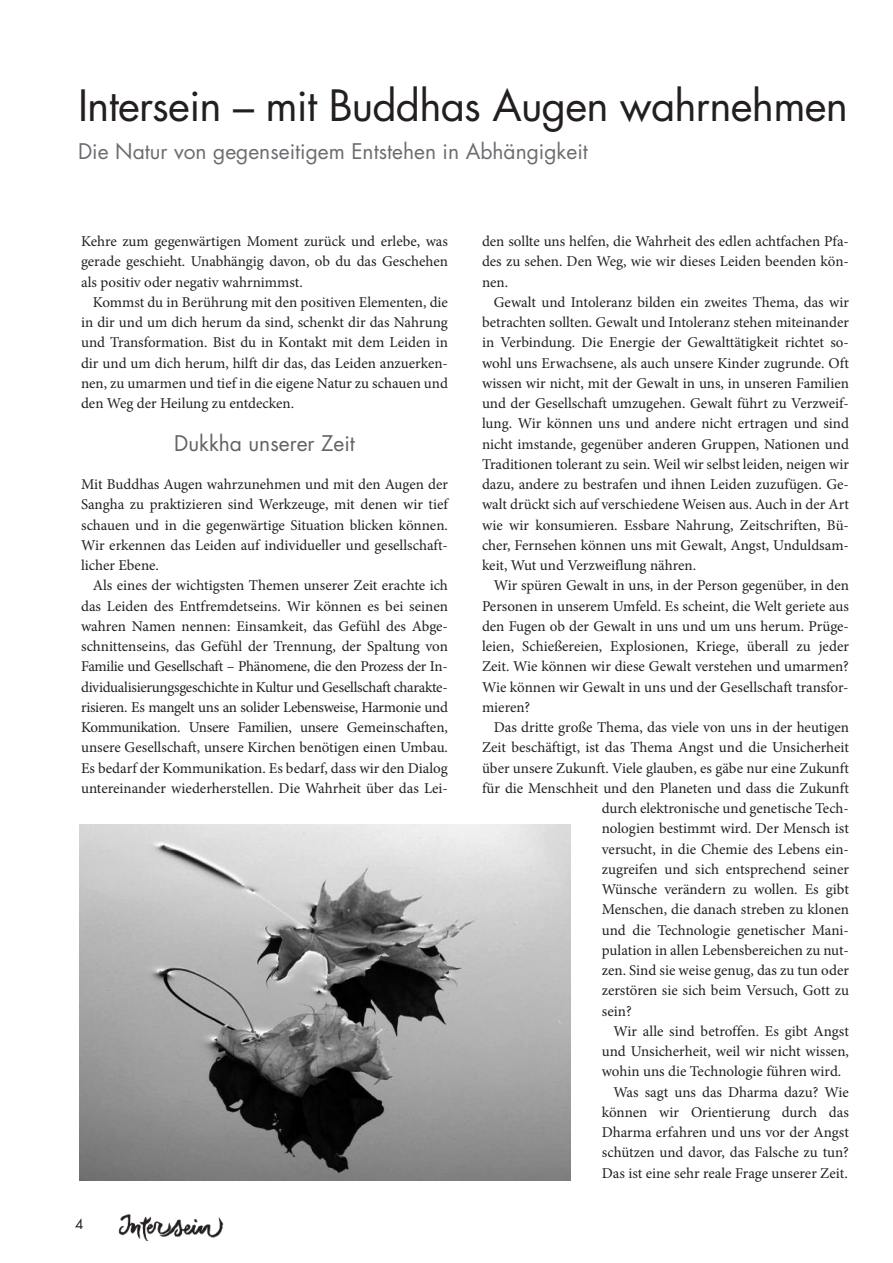
<style>
.page{position:relative;width:893px;height:1263px;background:#fff}
.page>*{position:absolute;margin:0;border:0;box-sizing:border-box;transform-origin:0 0}
.t1{font:42px "Futura";letter-spacing:-.02em;color:#231f20}
.t2{font:21px "Futura";color:#6c6d70}
.t3{font:21px "Futura";color:#636366}
.t4{font:15px/20.2px "Minion Pro";color:#231f20;text-align:justify}
.t5{font:13.5px "Futura";color:#231f20}
</style>
<div class="page">
<img style="left:118px;top:1214px;width:106px;height:27px">
<img style="left:80px;top:825px;width:490px;height:355px">
<h1 class="t1" style="left:78px;top:87px;width:771px">Intersein – mit Buddhas Augen wahrnehmen</h1>
<h2 class="t2" style="left:78px;top:141px;width:511px">Die Natur von gegenseitigem Entstehen in Abhängigkeit</h2>
<p class="t4" style="left:81px;top:232px;width:368px">Kehre zum gegenwärtigen Moment zurück und erlebe, was gerade geschieht. Unabhängig davon, ob du das Geschehen als positiv oder negativ wahrnimmst.</p>
<p class="t4" style="left:81px;top:293px;width:368px;text-indent:12px">Kommst du in Berührung mit den positiven Elementen, die in dir und um dich herum da sind, schenkt dir das Nahrung und Transformation. Bist du in Kontakt mit dem Leiden in dir und um dich herum, hilft dir das, das Leiden anzuerken&shy;nen, zu umarmen und tief in die eigene Natur zu schauen und den Weg der Heilung zu entdecken.</p>
<h2 class="t3" style="left:174px;top:433px;width:182px">Dukkha unserer Zeit</h2>
<p class="t4" style="left:81px;top:475px;width:368px">Mit Buddhas Augen wahrzunehmen und mit den Augen der Sangha zu praktizieren sind Werkzeuge, mit denen wir tief schauen und in die gegenwärtige Situation blicken können.<br>Wir erkennen das Leiden auf individueller und gesellschaft&shy;licher Ebene.</p>
<p class="t4" style="left:81px;top:577px;width:368px;text-indent:12px">Als eines der wichtigsten Themen unserer Zeit erachte ich das Leiden des Entfremdetseins. Wir können es bei seinen wahren Namen nennen: Einsamkeit, das Gefühl des Abge&shy;schnittenseins, das Gefühl der Trennung, der Spaltung von Familie und Gesellschaft – Phänomene, die den Prozess der In&shy;dividualisierungsgeschichte in Kultur und Gesellschaft charakte&shy;risieren. Es mangelt uns an solider Lebensweise, Harmonie und Kommunikation. Unsere Familien, unsere Gemeinschaften, unsere Gesellschaft, unsere Kirchen benötigen einen Umbau.<br>Es bedarf der Kommunikation. Es bedarf, dass wir den Dialog untereinander wiederherstellen. Die Wahrheit über das Lei-</p>
<p class="t5" style="left:75px;top:1218px;width:10px">4</p>
<p class="t4" style="left:482px;top:232px;width:368px">den sollte uns helfen, die Wahrheit des edlen achtfachen Pfa&shy;des zu sehen. Den Weg, wie wir dieses Leiden beenden kön&shy;nen.</p>
<p class="t4" style="left:482px;top:293px;width:368px;text-indent:12px">Gewalt und Intoleranz bilden ein zweites Thema, das wir betrachten sollten. Gewalt und Intoleranz stehen miteinander in Verbindung. Die Energie der Gewalttätigkeit richtet so&shy;wohl uns Erwachsene, als auch unsere Kinder zugrunde. Oft wissen wir nicht, mit der Gewalt in uns, in unseren Familien und der Gesellschaft umzugehen. Gewalt führt zu Verzweif&shy;lung. Wir können uns und andere nicht ertragen und sind nicht imstande, gegenüber anderen Gruppen, Nationen und Traditionen tolerant zu sein. Weil wir selbst leiden, neigen wir dazu, andere zu bestrafen und ihnen Leiden zuzufügen. Ge&shy;walt drückt sich auf verschiedene Weisen aus. Auch in der Art wie wir konsumieren. Essbare Nahrung, Zeitschriften, Bü&shy;cher, Fernsehen können uns mit Gewalt, Angst, Unduldsam&shy;keit, Wut und Verzweiflung nähren.</p>
<p class="t4" style="left:482px;top:577px;width:368px;text-indent:12px">Wir spüren Gewalt in uns, in der Person gegenüber, in den Personen in unserem Umfeld. Es scheint, die Welt geriete aus den Fugen ob der Gewalt in uns und um uns herum. Prüge&shy;leien, Schießereien, Explosionen, Kriege, überall zu jeder Zeit. Wie können wir diese Gewalt verstehen und umarmen?<br>Wie können wir Gewalt in uns und der Gesellschaft transfor&shy;mieren?</p>
<p class="t4" style="left:494px;top:718px;width:357px">Das dritte große Thema, das viele von uns in der heutigen</p>
<p class="t4" style="left:482px;top:739px;width:368px">Zeit beschäftigt, ist das Thema Angst und die Unsicherheit</p>
<p class="t4" style="left:482px;top:759px;width:368px">über unsere Zukunft. Viele glauben, es gäbe nur eine Zukunft</p>
<p class="t4" style="left:482px;top:779px;width:368px">für die Menschheit und den Planeten und dass die Zukunft</p>
<p class="t4" style="left:602px;top:799px;width:249px">durch elektronische und genetische Tech-</p>
<p class="t4" style="left:602px;top:820px;width:249px">nologien bestimmt wird. Der Mensch ist</p>
<p class="t4" style="left:602px;top:840px;width:249px">versucht, in die Chemie des Lebens ein-</p>
<p class="t4" style="left:602px;top:860px;width:249px">zugreifen und sich entsprechend seiner</p>
<p class="t4" style="left:602px;top:880px;width:249px">Wünsche verändern zu wollen. Es gibt</p>
<p class="t4" style="left:602px;top:901px;width:249px">Menschen, die danach streben zu klonen</p>
<p class="t4" style="left:602px;top:921px;width:249px">und die Technologie genetischer Mani-</p>
<p class="t4" style="left:602px;top:941px;width:249px">pulation in allen Lebensbereichen zu nut-</p>
<p class="t4" style="left:602px;top:961px;width:249px">zen. Sind sie weise genug, das zu tun oder</p>
<p class="t4" style="left:602px;top:982px;width:249px">zerstören sie sich beim Versuch, Gott zu</p>
<p class="t4" style="left:602px;top:1002px;width:31px">sein?</p>
<p class="t4" style="left:613px;top:1022px;width:237px">Wir alle sind betroffen. Es gibt Angst</p>
<p class="t4" style="left:602px;top:1042px;width:249px">und Unsicherheit, weil wir nicht wissen,</p>
<p class="t4" style="left:602px;top:1063px;width:241px">wohin uns die Technologie führen wird.</p>
<p class="t4" style="left:613px;top:1083px;width:237px">Was sagt uns das Dharma dazu? Wie</p>
<p class="t4" style="left:602px;top:1103px;width:249px">können wir Orientierung durch das</p>
<p class="t4" style="left:602px;top:1123px;width:249px">Dharma erfahren und uns vor der Angst</p>
<p class="t4" style="left:602px;top:1144px;width:249px">schützen und davor, das Falsche zu tun?</p>
<p class="t4" style="left:602px;top:1164px;width:247px">Das ist eine sehr reale Frage unserer Zeit.</p>
</div>
